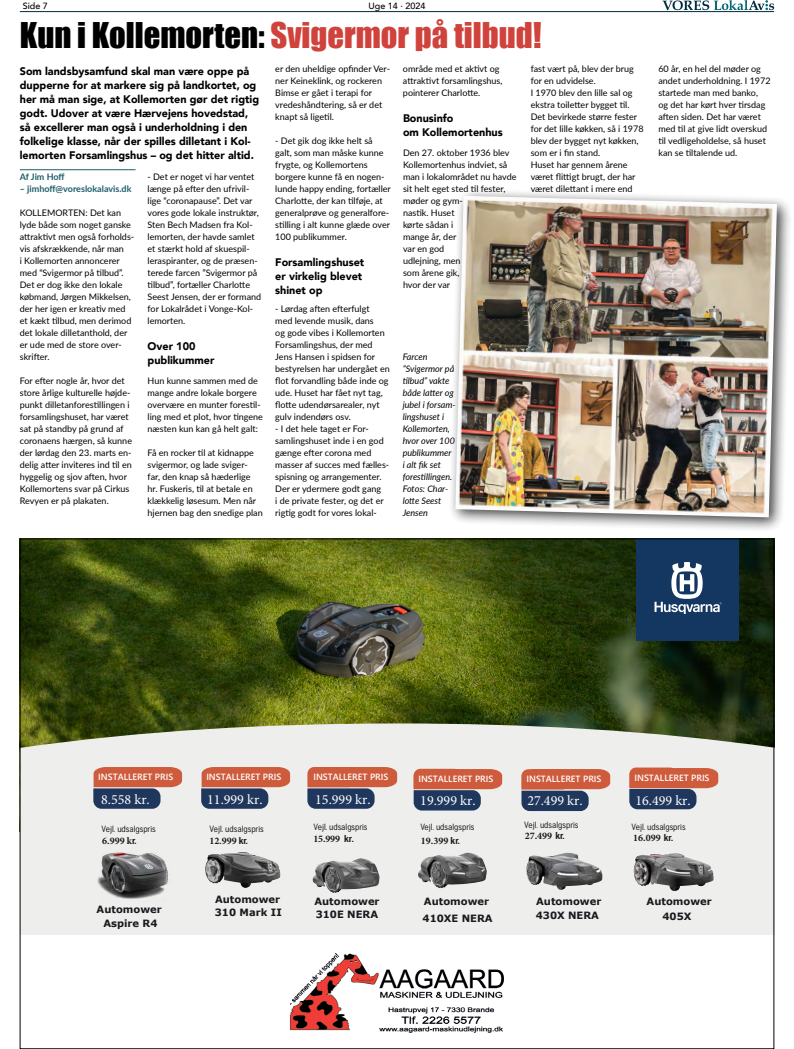
<style>
.page{position:relative;width:794px;height:1049px;background:#fff}
.page>*{position:absolute;margin:0;border:0;box-sizing:border-box;transform-origin:0 0}
.t1{font:32.6px "Impact";color:#d0433d}
.t2{font:14px "Minion Pro";color:#fff}
.t3{font:700 12px "Husqvarna Gothic";color:#fff}
.t4{font:900 11px/14px "Avenir";color:#000}
.t5{font:700 10px/13.2px "Verdana";color:#1a1a1e}
.t6{font:700 10px "Minion Pro";color:#1a1a1e}
.t7{font:9px/12px "Lato";color:#000}
.t8{font:italic 9px/12px "Lato";color:#000}
.t9{font:9px "Husqvarna Gothic";color:#1a1a1e}
.t10{font:700 9px "Yu Gothic UI";color:#fff}
.t11{font:700 9px "Lato";color:#1e5e69}
.t12{font:500 9px "Avenir";color:#000}
.s1{color:#000}
.s2{font-family:"Husqvarna Gothic"}
</style>
<div class="page">
<hr style="left:20px;top:11px;width:754px;height:1px;background:#002a3e">
<svg style="left:662px;top:0;width:112px;height:10px"></svg>
<img style="left:22px;top:541px;width:750px;height:182px">
<img style="left:290px;top:953px;width:214px;height:80px">
<svg style="left:22px;top:723px;width:750px;height:211px;background:#e1e1de"></svg>
<div style="left:636px;top:539px;width:102px;height:102px;background:#143761"></div>
<svg style="left:654px;top:562px;width:67px;height:52px"></svg>
<img style="left:205px;top:852px;width:36px;height:31px">
<svg style="left:93px;top:767px;width:89px;height:42px;background:#956967"></svg>
<img style="left:312px;top:858px;width:47px;height:35px">
<img style="left:418px;top:852px;width:64px;height:36px">
<img style="left:526px;top:852px;width:41px;height:33px">
<img style="left:633px;top:853px;width:40px;height:30px">
<svg style="left:201px;top:767px;width:89px;height:42px;background:#956967"></svg>
<svg style="left:307px;top:767px;width:90px;height:42px;background:#966967"></svg>
<svg style="left:413px;top:769px;width:89px;height:41px;background:#956665"></svg>
<svg style="left:521px;top:769px;width:89px;height:42px;background:#956866"></svg>
<svg style="left:629px;top:767px;width:89px;height:42px;background:#966866"></svg>
<img style="left:95px;top:851px;width:76px;height:51px">
<hr style="left:20px;top:169px;width:116px;height:1px;background:#1e5e69">
<div style="left:447px;top:188px;width:346px;height:345px;background:#000;opacity:.75"></div>
<img style="left:455px;top:196px;width:322px;height:321px">
<p class="t12" style="left:23px;top:-2px;width:27px">Side 7</p>
<p class="t12" style="left:368px;top:-2px;width:58px">Uge 14 · 2024</p>
<h1 class="t1" style="left:20px;top:10px;width:523px"><span class="s1">Kun i Kollemorten:</span> Svigermor på tilbud!</h1>
<p class="t4" style="left:20px;top:63px;width:241px">Som landsbysamfund skal man være oppe på dupperne for at markere sig på landkortet, og her må man sige, at Kollemorten gør det rigtig godt. Udover at være Hærvejens hovedstad, så excellerer man også i underholdning i den folkelige klasse, når der spilles dilletant i Kol&shy;lemorten Forsamlingshus – og det hitter altid.</p>
<p class="t11" style="left:20px;top:170px;width:46px">Af Jim Hoff</p>
<p class="t11" style="left:20px;top:182px;width:113px">– jimhoff@voreslokalavis.dk</p>
<p class="t7" style="left:20px;top:206px;width:116px">KOLLEMORTEN: Det kan lyde både som noget ganske attraktivt men også forholds&shy;vis afskrækkende, når man<br>i Kollemorten annoncerer med “Svigermor på tilbud”.<br>Det er dog ikke den lokale købmand, Jørgen Mikkelsen, der her igen er kreativ med et kækt tilbud, men derimod det lokale dilletanthold, der er ude med de store over&shy;skrifter.</p>
<p class="t7" style="left:20px;top:374px;width:114px">For efter nogle år, hvor det store årlige kulturelle højde&shy;punkt dilletanforestillingen i forsamlingshuset, har været sat på standby på grund af coronaens hærgen, så kunne der lørdag den 23. marts en&shy;delig atter inviteres ind til en hyggelig og sjov aften, hvor<br>Kollemortens svar på Cirkus<br>Revyen er på plakaten.</p>
<p class="t7" style="left:148px;top:170px;width:115px">- Det er noget vi har ventet længe på efter den ufrivil&shy;lige “coronapause”. Det var vores gode lokale instruktør,<br>Sten Bech Madsen fra Kol&shy;lemorten, der havde samlet et stærkt hold af skuespil&shy;leraspiranter, og de præsen&shy;terede farcen ”Svigermor på tilbud”, fortæller Charlotte<br>Seest Jensen, der er formand for Lokalrådet i Vonge-Kol&shy;lemorten.</p>
<p class="t4" style="left:148px;top:339px;width:68px">Over 100 publikummer</p>
<p class="t7" style="left:148px;top:374px;width:117px">Hun kunne sammen med de mange andre lokale borgere overvære en munter forestil&shy;ling med et plot, hvor tingene næsten kun kan gå helt galt:</p>
<p class="t7" style="left:148px;top:446px;width:117px">Få en rocker til at kidnappe svigermor, og lade sviger-<br>far, den knap så hæderlige hr. Fuskeris, til at betale en klækkelig løsesum. Men når hjernen bag den snedige plan</p>
<p class="t7" style="left:275px;top:62px;width:116px">er den uheldige opfinder Ver&shy;ner Keineklink, og rockeren<br>Bimse er gået i terapi for vredeshåndtering, så er det knapt så ligetil.</p>
<p class="t7" style="left:275px;top:134px;width:117px">- Det gik dog ikke helt så galt, som man måske kunne frygte, og Kollemortens borgere kunne få en nogen&shy;lunde happy ending, fortæller<br>Charlotte, der kan tilføje, at generalprøve og generalfore&shy;stilling i alt kunne glæde over<br>100 publikummer.</p>
<p class="t4" style="left:275px;top:255px;width:91px">Forsamlingshuset er virkelig blevet shinet op</p>
<p class="t7" style="left:275px;top:302px;width:116px">- Lørdag aften efterfulgt<br>med levende musik, dans<br>og gode vibes i Kollemorten<br>Forsamlingshus, der med<br>Jens Hansen i spidsen for bestyrelsen har undergået en flot forvandling både inde og ude. Huset har fået nyt tag, flotte udendørsarealer, nyt gulv indendørs osv.</p>
<p class="t7" style="left:275px;top:422px;width:115px">- I det hele taget er For&shy;samlingshuset inde i en god gænge efter corona med masser af succes med fælles&shy;spisning og arrangementer.<br>Der er ydermere godt gang<br>i de private fester, og det er rigtig godt for vores lokal-</p>
<p class="t7" style="left:403px;top:62px;width:101px">område med et aktivt og attraktivt forsamlingshus, pointerer Charlotte.</p>
<p class="t4" style="left:403px;top:111px;width:101px">Bonusinfo<br>om Kollemortenhus</p>
<p class="t7" style="left:403px;top:146px;width:115px">Den 27. oktober 1936 blev<br>Kollemortenhus indviet, så man i lokalområdet nu havde sit helt eget sted til fester, møder og gym-<br>nastik. Huset<br>kørte sådan i<br>mange år, der<br>var en god<br>udlejning, men<br>som årene gik,<br>hvor der var</p>
<p class="t8" style="left:403px;top:350px;width:55px">Farcen ”Svigermor på tilbud” vakte både latter og jubel i forsam&shy;lingshuset i<br>Kollemorten, hvor over 100 publikummer i alt fik set forestillingen.<br>Fotos: Char&shy;lotte Seest<br>Jensen</p>
<p class="t7" style="left:531px;top:62px;width:114px">fast vært på, blev der brug for en udvidelse.<br>I 1970 blev den lille sal og ekstra toiletter bygget til.<br>Det bevirkede større fester for det lille køkken, så i 1978 blev der bygget nyt køkken, som er i fin stand.<br>Huset har gennem årene været flittigt brugt, der har været dilettant i mere end</p>
<p class="t7" style="left:658px;top:62px;width:114px">60 år, en hel del møder og andet underholdning. I 1972 startede man med banko,<br>og det har kørt hver tirsdag aften siden. Det har været med til at give lidt overskud til vedligeholdelse, så huset kan se tiltalende ud.</p>
<p class="t10" style="left:98px;top:771px;width:76px">INSTALLERET PRIS</p>
<h3 class="t3" style="left:314px;top:770px;width:35px">TILBUD</h3>
<h3 class="t3" style="left:420px;top:772px;width:35px">TILBUD</h3>
<h3 class="t3" style="left:528px;top:772px;width:35px">TILBUD</h3>
<h3 class="t3" style="left:636px;top:770px;width:35px">TILBUD</h3>
<p class="t10" style="left:206px;top:771px;width:76px">INSTALLERET PRIS</p>
<p class="t10" style="left:313px;top:771px;width:76px">INSTALLERET PRIS</p>
<p class="t10" style="left:418px;top:773px;width:76px">INSTALLERET PRIS</p>
<p class="t10" style="left:526px;top:773px;width:76px">INSTALLERET PRIS</p>
<p class="t10" style="left:634px;top:772px;width:76px">INSTALLERET PRIS</p>
<h2 class="t2" style="left:101px;top:790px;width:50px">8.558 kr.</h2>
<h2 class="t2" style="left:207px;top:790px;width:57px">11.999 kr.</h2>
<h2 class="t2" style="left:315px;top:790px;width:57px">15.999 kr.</h2>
<h2 class="t2" style="left:420px;top:791px;width:57px">19.999 kr.</h2>
<h2 class="t2" style="left:527px;top:791px;width:57px">27.499 kr.</h2>
<h2 class="t2" style="left:635px;top:791px;width:57px">16.499 kr.</h2>
<p class="t9" style="left:102px;top:824px;width:56px">Vejl. udsalgspris</p>
<p class="t6" style="left:102px;top:834px;width:36px">6.999 k<span class="s2">r.</span></p>
<p class="t5" style="left:97px;top:902px;width:67px;line-height:14.2px;text-align:center">Automower<br>Aspire R4</p>
<p class="t9" style="left:210px;top:823px;width:56px">Vejl. udsalgspris</p>
<p class="t6" style="left:210px;top:834px;width:40px">12<span class="s2">.</span>999 <span class="s2">kr.</span></p>
<p class="t9" style="left:313px;top:822px;width:56px">Vejl. udsalgspris</p>
<p class="t6" style="left:313px;top:832px;width:42px">15.999 <span class="s2">kr.</span></p>
<p class="t9" style="left:420px;top:821px;width:56px">Vejl. udsalgspris</p>
<p class="t6" style="left:421px;top:834px;width:41px">19.399 <span class="s2">kr.</span></p>
<p class="t9" style="left:524px;top:819px;width:56px">Vejl. udsalgspris</p>
<p class="t6" style="left:525px;top:829px;width:41px">27.499 <span class="s2">kr.</span></p>
<p class="t9" style="left:631px;top:822px;width:56px">Vejl. udsalgspris</p>
<p class="t6" style="left:633px;top:831px;width:41px">16.099 <span class="s2">kr.</span></p>
<p class="t5" style="left:215px;top:892px;width:68px">Automower<br>310 Mark II</p>
<p class="t5" style="left:314px;top:895px;width:67px">Automower<br>310E NERA</p>
<p class="t5" style="left:422px;top:893px;width:72px;line-height:17px">Automower<br>410XE NERA</p>
<p class="t5" style="left:536px;top:894px;width:67px">Automower</p>
<p class="t5" style="left:536px;top:909px;width:65px">430X NERA</p>
<p class="t5" style="left:646px;top:894px;width:67px">Automower</p>
<p class="t5" style="left:662px;top:910px;width:30px">405X</p>
</div>
